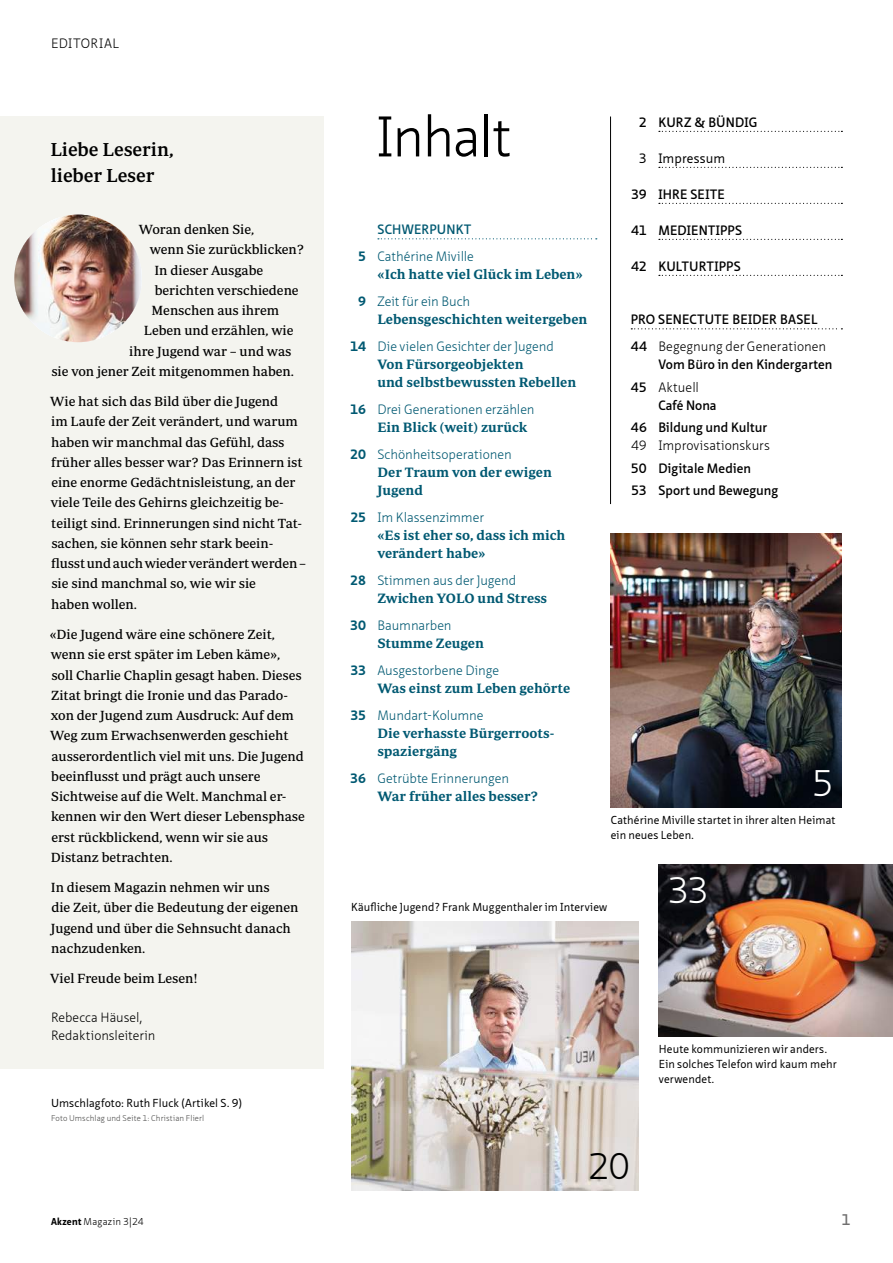
<style>
.page{position:relative;width:893px;height:1263px;background:#fff}
.page>*{position:absolute;margin:0;border:0;box-sizing:border-box;transform-origin:0 0}
.t1{font:300 55.5px "Neue Sans Pro";letter-spacing:-.03em;color:#000}
.t2{font:300 36px "Neue Sans Pro";color:#fff}
.t3{font:300 36px "Neue Sans Pro";color:#000}
.t4{font:500 19.05px/25.2px "Periodico Text";letter-spacing:-.005em;color:#000}
.t5{font:600 15px "Neue Sans Pro";color:#706f6f}
.t6{font:600 13.8px/18px "Periodico Text";color:#005972}
.t7{font:13.5px/20.2px "Periodico Text";letter-spacing:-.005em;color:#000}
.t8{font:300 13.2px/27px "Neue Sans Pro";letter-spacing:-.005em;color:#005972;text-align:right}
.t9{font:600 13.2px/22.5px "Neue Sans Pro";letter-spacing:.01em;color:#000}
.t10{font:300 13.2px "Neue Sans Pro";letter-spacing:.01em;color:#000}
.t11{font:13.2px "Neue Sans Pro";letter-spacing:.01em;color:#000}
.t12{font:300 13.2px "Neue Sans Pro";letter-spacing:.035em;color:#000}
.t13{font:300 13.05px/18px "Neue Sans Pro";color:#000}
.t14{font:11.25px/15px "Neue Sans Pro";letter-spacing:.01em;color:#000}
.t15{font:300 9.75px "Neue Sans Pro";letter-spacing:.02em;color:#000}
.t16{font:300 8.1px "Neue Sans Pro";letter-spacing:.015em;color:#4a4a49}
.s1{font-weight:600}
.s2{font-weight:700}
.s3{font-weight:300}
</style>
<div class="page">
<hr style="left:610px;top:117px;width:1px;height:387px;background:#000">
<img style="left:611px;top:534px;width:231px;height:273px">
<img style="left:659px;top:864px;width:234px;height:172px">
<img style="left:351px;top:922px;width:287px;height:269px">
<div style="left:0;top:116px;width:324px;height:952px;background:#f4f4ef"></div>
<img style="left:14px;top:215px;width:128px;height:127px;border-radius:64px">
<svg style="left:378px;top:238px;width:219px;height:1px"></svg>
<svg style="left:659px;top:131px;width:183px;height:1px"></svg>
<svg style="left:659px;top:167px;width:183px;height:1px"></svg>
<svg style="left:659px;top:203px;width:183px;height:1px"></svg>
<svg style="left:659px;top:239px;width:183px;height:1px"></svg>
<svg style="left:659px;top:275px;width:183px;height:1px"></svg>
<svg style="left:631px;top:328px;width:211px;height:1px"></svg>
<p class="t12" style="left:51px;top:35px;width:69px">EDITORIAL</p>
<h3 class="t4" style="left:50px;top:137px;width:125px">Liebe Leserin, lieber Leser</h3>
<p class="t7" style="left:139px;top:219px;width:117px">Woran denken Sie,</p>
<p class="t7" style="left:150px;top:239px;width:156px">wenn Sie zurückblicken?</p>
<p class="t7" style="left:154px;top:260px;width:110px">In dieser Ausgabe</p>
<p class="t7" style="left:155px;top:280px;width:145px">berichten verschiedene</p>
<p class="t7" style="left:151px;top:300px;width:129px">Menschen aus ihrem</p>
<p class="t7" style="left:144px;top:320px;width:151px">Leben und erzählen, wie</p>
<p class="t7" style="left:129px;top:341px;width:164px">ihre Jugend war – und was</p>
<p class="t7" style="left:51px;top:361px;width:244px">sie von jener Zeit mitgenommen haben.</p>
<p class="t7" style="left:50px;top:391px;width:257px">Wie hat sich das Bild über die Jugend<br>im Laufe der Zeit verändert, und warum haben wir manchmal das Gefühl, dass früher alles besser war? Das Erinnern ist eine enorme Gedächtnisleistung, an der viele Teile des Gehirns gleichzeitig be&shy;teiligt sind. Erinnerungen sind nicht Tat&shy;sachen, sie können sehr stark beein&shy;flusst und auch wieder verändert werden – sie sind manchmal so, wie wir sie<br>haben wollen.</p>
<p class="t7" style="left:50px;top:624px;width:257px">«Die Jugend wäre eine schönere Zeit, wenn sie erst später im Leben käme»,<br>soll Charlie Chaplin gesagt haben. Dieses Zitat bringt die Ironie und das Parado&shy;xon der Jugend zum Ausdruck: Auf dem Weg zum Erwachsenwerden geschieht ausserordentlich viel mit uns. Die Jugend beeinflusst und prägt auch unsere Sichtweise auf die Welt. Manchmal er&shy;kennen wir den Wert dieser Lebensphase erst rückblickend, wenn wir sie aus Distanz betrachten.</p>
<p class="t7" style="left:51px;top:877px;width:249px">In diesem Magazin nehmen wir uns<br>die Zeit, über die Bedeutung der eigenen<br>Jugend und über die Sehnsucht danach nachzudenken.</p>
<p class="t7" style="left:50px;top:968px;width:149px">Viel Freude beim Lesen!</p>
<p class="t13" style="left:51px;top:1008px;width:106px">Rebecca Häusel,<br>Redaktionsleiterin</p>
<p class="t14" style="left:51px;top:1095px;width:193px">Umschlagfoto: Ruth Fluck (Artikel S. 9)</p>
<p class="t16" style="left:51px;top:1112px;width:155px">Foto Umschlag und Seite 1: Christian Flierl</p>
<h1 class="t1" style="left:376px;top:101px;width:137px">Inhalt</h1>
<p class="t8" style="left:358px;top:216px;width:117px"><span class="s1">SCHWERPUNKT<br></span><span class="s2">5</span> Cathérine Miville</p>
<p class="t6" style="left:377px;top:265px;width:207px">«Ich hatte viel Glück im Leben»</p>
<p class="t8" style="left:358px;top:288px;width:114px"><span class="s2">9</span> Zeit für ein Buch</p>
<p class="t6" style="left:377px;top:310px;width:211px">Lebensgeschichten weitergeben</p>
<p class="t8" style="left:350px;top:333px;width:205px"><span class="s2">14</span> Die vielen Gesichter der Jugend</p>
<p class="t6" style="left:377px;top:355px;width:200px">Von Fürsorgeobjekten<br>und selbstbewussten Rebellen</p>
<p class="t8" style="left:350px;top:396px;width:186px"><span class="s2">16</span> Drei Generationen erzählen</p>
<p class="t6" style="left:377px;top:418px;width:152px">Ein Blick (weit) zurück</p>
<p class="t8" style="left:350px;top:441px;width:163px"><span class="s2">20</span> Schönheitsoperationen</p>
<p class="t6" style="left:377px;top:463px;width:176px">Der Traum von der ewigen<br>Jugend</p>
<p class="t8" style="left:350px;top:504px;width:135px"><span class="s2">25</span> Im Klassenzimmer</p>
<p class="t6" style="left:377px;top:526px;width:189px">«Es ist eher so, dass ich mich verändert habe»</p>
<p class="t8" style="left:350px;top:567px;width:168px"><span class="s2">28</span> Stimmen aus der Jugend</p>
<p class="t6" style="left:377px;top:589px;width:171px">Zwichen YOLO und Stress</p>
<p class="t8" style="left:350px;top:612px;width:103px"><span class="s2">30</span> Baumnarben</p>
<p class="t6" style="left:377px;top:634px;width:108px">Stumme Zeugen</p>
<p class="t8" style="left:350px;top:657px;width:150px"><span class="s2">33</span> Ausgestorbene Dinge</p>
<p class="t6" style="left:377px;top:679px;width:194px">Was einst zum Leben gehörte</p>
<p class="t8" style="left:350px;top:702px;width:135px"><span class="s2">35</span> Mundart-Kolumne</p>
<p class="t6" style="left:377px;top:724px;width:178px">Die verhasste Bürgerroots&shy;spaziergäng</p>
<p class="t8" style="left:350px;top:765px;width:160px"><span class="s2">36</span> Getrübte Erinnerungen</p>
<p class="t6" style="left:377px;top:787px;width:162px">War früher alles besser?</p>
<p class="t9" style="left:639px;top:110px;width:120px">2 KURZ &amp; BÜNDIG</p>
<p class="t11" style="left:639px;top:149px;width:88px">3 Impressum</p>
<p class="t9" style="left:631px;top:182px;width:95px">39 IHRE SEITE</p>
<p class="t9" style="left:631px;top:218px;width:113px">41 MEDIENTIPPS</p>
<p class="t9" style="left:631px;top:254px;width:111px">42 KULTURTIPPS</p>
<p class="t9" style="left:631px;top:306px;width:197px;line-height:27px">PRO SENECTUTE BEIDER BASEL<br>44 <span class="s3">Begegnung der Generationen</span></p>
<p class="t9" style="left:631px;top:353px;width:203px;text-indent:27px">Vom Büro in den Kindergarten<br>45 <span class="s3">Aktuell</span></p>
<p class="t9" style="left:631px;top:393px;width:138px;text-indent:28px">Café Nona<br>46 Bildung und Kultur</p>
<p class="t10" style="left:631px;top:437px;width:140px">49 Improvisationskurs</p>
<p class="t9" style="left:631px;top:456px;width:149px">50 Digitale Medien<br>53 Sport und Bewegung</p>
<h2 class="t2" style="left:812px;top:760px;width:23px">5</h2>
<p class="t14" style="left:611px;top:813px;width:226px">Cathérine Miville startet in ihrer alten Heimat ein neues Leben.</p>
<p class="t14" style="left:351px;top:899px;width:258px">Käufliche Jugend? Frank Muggenthaler im Interview</p>
<h2 class="t2" style="left:667px;top:867px;width:43px">33</h2>
<h2 class="t3" style="left:588px;top:1143px;width:44px">20</h2>
<p class="t14" style="left:659px;top:1041px;width:179px">Heute kommunizieren wir anders.<br>Ein solches Telefon wird kaum mehr verwendet.</p>
<p class="t15" style="left:51px;top:1215px;width:94px"><span class="s2">Akzent</span> Magazin 3|24</p>
<p class="t5" style="left:841px;top:1210px;width:10px">1</p>
</div>
